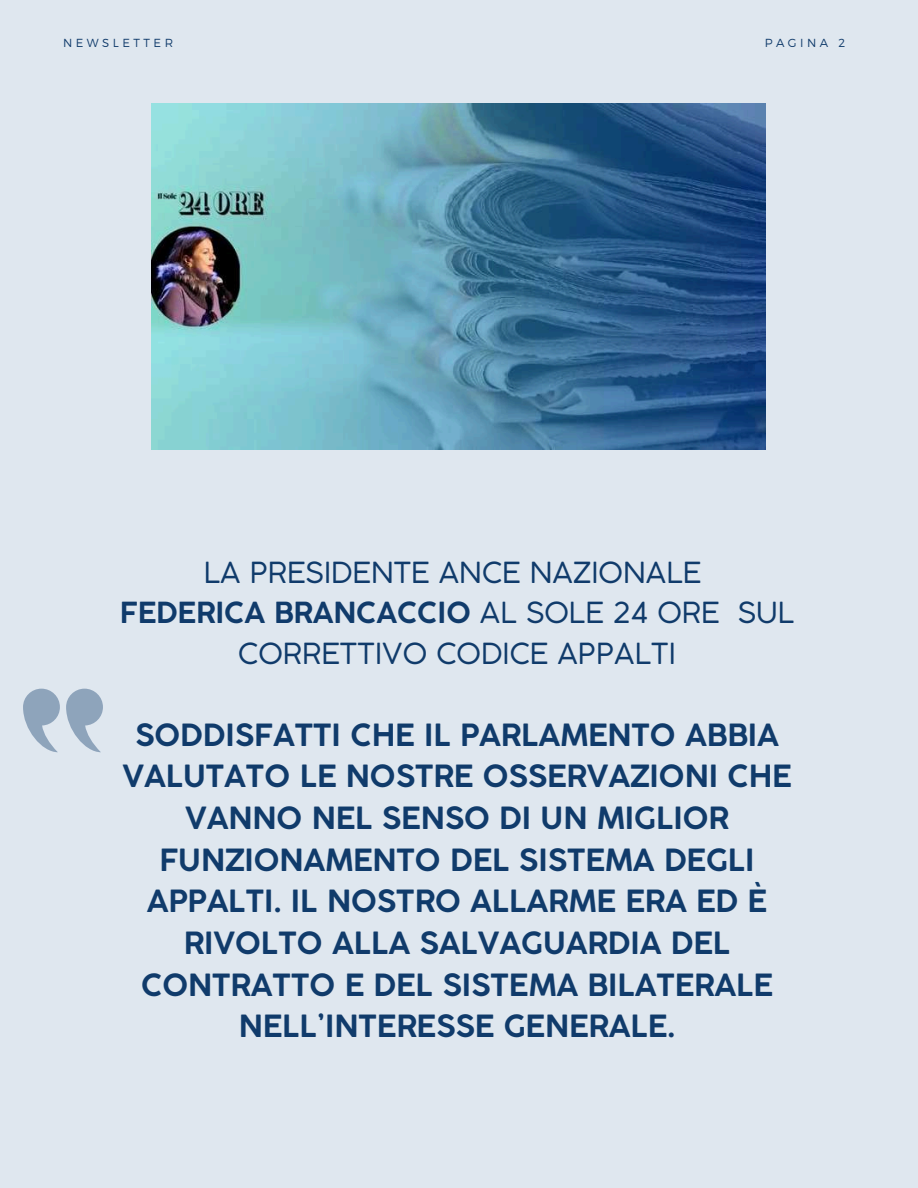
<style>
.page{position:relative;width:918px;height:1188px;background:#dfe7ef}
.page>*{position:absolute;margin:0;border:0;box-sizing:border-box;transform-origin:0 0}
.t1{font:700 30.3px/41.7px "Coco Gothic";color:#103b6b;text-align:center}
.t2{font:28.8px/40.5px "Coco Gothic";color:#103b6b;text-align:center}
.t3{font:300 11.7px "Montserrat";letter-spacing:.3em;color:#103b6b}
.s1{font-weight:700}
</style>
<div class="page">
<svg style="left:66px;top:689px;width:37px;height:63px"></svg>
<svg style="left:23px;top:689px;width:37px;height:63px"></svg>
<img style="left:152px;top:104px;width:614px;height:345px">
<p class="t3" style="left:63px;top:35px;width:112px">NEWSLETTER</p>
<p class="t3" style="left:765px;top:35px;width:82px">PAGINA 2</p>
<p class="t2" style="left:120px;top:554px;width:676px">LA PRESIDENTE ANCE NAZIONALE<br><span class="s1">FEDERICA BRANCACCIO</span> AL SOLE 24 ORE SUL<br>CORRETTIVO CODICE APPALTI</p>
<p class="t1" style="left:122px;top:717px;width:671px">SODDISFATTI CHE IL PARLAMENTO ABBIA<br>VALUTATO LE NOSTRE OSSERVAZIONI CHE<br>VANNO NEL SENSO DI UN MIGLIOR<br>FUNZIONAMENTO DEL SISTEMA DEGLI<br>APPALTI. IL NOSTRO ALLARME ERA ED È<br>RIVOLTO ALLA SALVAGUARDIA DEL<br>CONTRATTO E DEL SISTEMA BILATERALE<br>NELL’INTERESSE GENERALE.</p>
</div>
